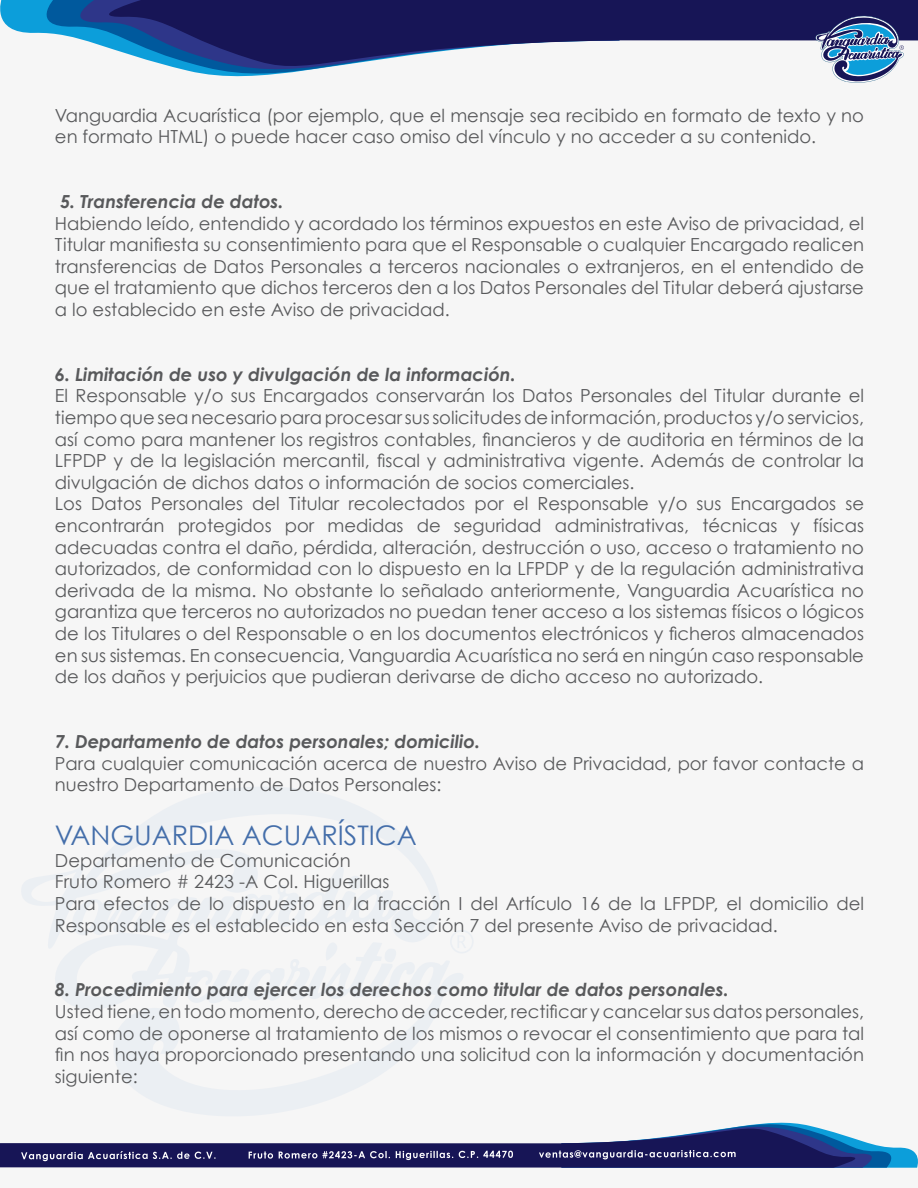
<style>
.page{position:relative;width:918px;height:1188px;background:#f6f6f6}
.page>*{position:absolute;margin:0;border:0;box-sizing:border-box;transform-origin:0 0}
.t1{font:27px "Century Gothic";color:#446eaa}
.t2{font:18px/21.6px "Century Gothic";color:#58595b}
.t3{font:italic 700 18px "Century Gothic";color:#58595b}
</style>
<div class="page">
<svg style="left:1px;top:0;width:27px;height:33px"></svg>
<svg style="left:28px;top:0;width:29px;height:35px"></svg>
<svg style="left:57px;top:0;width:22px;height:39px"></svg>
<svg style="left:79px;top:0;width:839px;height:77px;fill:#171556"></svg>
<svg style="left:0;top:2px;width:1px;height:13px"></svg>
<svg style="left:815px;top:13px;width:92px;height:70px"></svg>
<svg style="left:22px;top:787px;width:406px;height:118px"></svg>
<svg style="left:39px;top:867px;width:424px;height:249px"></svg>
<svg style="left:450px;top:930px;width:23px;height:23px"></svg>
<svg style="left:0;top:1122px;width:918px;height:46px"></svg>
<p class="t2" style="left:55px;top:104px;width:811px">Vanguardia Acuarística (por ejemplo, que el mensaje sea recibido en formato de texto y no en formato HTML) o puede hacer caso omiso del vínculo y no acceder a su contenido.</p>
<p class="t3" style="left:60px;top:190px;width:225px">5. Transferencia de datos.</p>
<p class="t2" style="left:55px;top:212px;width:811px;text-align:justify">Habiendo leído, entendido y acordado los términos expuestos en este Aviso de privacidad, el Titular manifiesta su consentimiento para que el Responsable o cualquier Encargado realicen transferencias de Datos Personales a terceros nacionales o extranjeros, en el entendido de que el tratamiento que dichos terceros den a los Datos Personales del Titular deberá ajustarse a lo establecido en este Aviso de privacidad.</p>
<p class="t3" style="left:55px;top:363px;width:462px">6. Limitación de uso y divulgación de la información.</p>
<p class="t2" style="left:55px;top:385px;width:811px">El Responsable y/o sus Encargados conservarán los Datos Personales del Titular durante el tiempo que sea necesario para procesar sus solicitudes de información, productos y/o servicios, así como para mantener los registros contables, financieros y de auditoria en términos de la LFPDP y de la legislación mercantil, fiscal y administrativa vigente. Además de controlar la divulgación de dichos datos o información de socios comerciales.<br>Los Datos Personales del Titular recolectados por el Responsable y/o sus Encargados se encontrarán protegidos por medidas de seguridad administrativas, técnicas y físicas adecuadas contra el daño, pérdida, alteración, destrucción o uso, acceso o tratamiento no autorizados, de conformidad con lo dispuesto en la LFPDP y de la regulación administrativa derivada de la misma. No obstante lo señalado anteriormente, Vanguardia Acuarística no garantiza que terceros no autorizados no puedan tener acceso a los sistemas físicos o lógicos de los Titulares o del Responsable o en los documentos electrónicos y ficheros almacenados en sus sistemas. En consecuencia, Vanguardia Acuarística no será en ningún caso responsable de los daños y perjuicios que pudieran derivarse de dicho acceso no autorizado.</p>
<p class="t3" style="left:55px;top:730px;width:427px">7. Departamento de datos personales; domicilio.</p>
<p class="t2" style="left:55px;top:752px;width:811px">Para cualquier comunicación acerca de nuestro Aviso de Privacidad, por favor contacte a nuestro Departamento de Datos Personales:</p>
<h1 class="t1" style="left:55px;top:819px;width:363px">VANGUARDIA ACUARÍSTICA</h1>
<p class="t2" style="left:55px;top:849px;width:811px">Departamento de Comunicación<br>Fruto Romero # 2423 -A Col. Higuerillas<br>Para efectos de lo dispuesto en la fracción I del Artículo 16 de la LFPDP, el domicilio del Responsable es el establecido en esta Sección 7 del presente Aviso de privacidad.</p>
<p class="t3" style="left:55px;top:978px;width:675px">8. Procedimiento para ejercer los derechos como titular de datos personales.</p>
<p class="t2" style="left:55px;top:1000px;width:811px;text-align:justify">Usted tiene, en todo momento, derecho de acceder, rectificar y cancelar sus datos personales, así como de oponerse al tratamiento de los mismos o revocar el consentimiento que para tal fin nos haya proporcionado presentando una solicitud con la información y documentación siguiente:</p>
</div>
